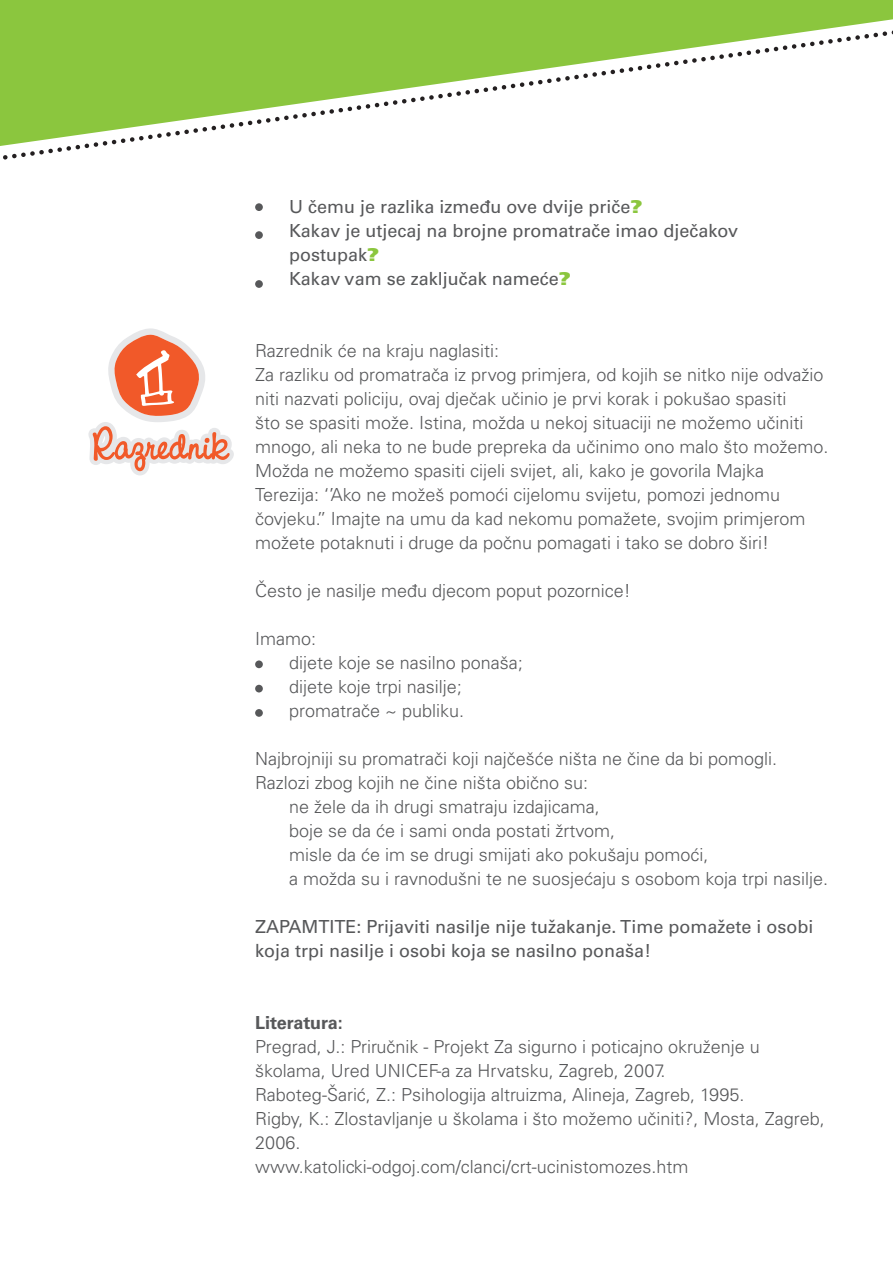
<style>
.page{position:relative;width:893px;height:1263px;background:#fff}
.page>*{position:absolute;margin:0;border:0;box-sizing:border-box;transform-origin:0 0}
.t1{font:300 18px/24px "Univers X";color:#57585a}
.t2{font:18px/24px "Univers X";color:#57585a}
.t3{font:700 18px "Univers X";color:#57585a}
.s1{font-weight:900;font-stretch:expanded;font-size:17.55px;color:#8bc63e}
</style>
<div class="page">
<svg style="left:88px;top:328px;width:146px;height:147px"></svg>
<div style="left:255px;top:203px;width:8px;height:8px;background:#57585a;border-radius:50%"></div>
<div style="left:255px;top:231px;width:8px;height:8px;background:#57585a;border-radius:50%"></div>
<div style="left:255px;top:280px;width:8px;height:8px;background:#57585a;border-radius:50%"></div>
<div style="left:255px;top:660px;width:8px;height:8px;background:#57585a;border-radius:50%"></div>
<div style="left:255px;top:685px;width:8px;height:7px;background:#57585a;border-radius:50%"></div>
<div style="left:255px;top:709px;width:8px;height:8px;background:#57585a;border-radius:50%"></div>
<svg style="left:0;top:0;width:893px;height:146px;fill:#8bc63e"></svg>
<p class="t2" style="left:289px;top:195px;width:451px">U čemu je razlika između ove dvije priče<span class="s1">?<br></span>Kakav je utjecaj na brojne promatrače imao dječakov postupak<span class="s1">?<br></span>Kakav vam se zaključak nameće<span class="s1">?</span></p>
<p class="t1" style="left:255px;top:339px;width:575px">Razrednik će na kraju naglasiti:<br>Za razliku od promatrača iz prvog primjera, od kojih se nitko nije odvažio niti nazvati policiju, ovaj dječak učinio je prvi korak i pokušao spasiti<br>što se spasiti može. Istina, možda u nekoj situaciji ne možemo učiniti mnogo, ali neka to ne bude prepreka da učinimo ono malo što možemo.<br>Možda ne možemo spasiti cijeli svijet, ali, kako je govorila Majka Terezija: ‘’Ako ne možeš pomoći cijelomu svijetu, pomozi jednomu čovjeku.’’ Imajte na umu da kad nekomu pomažete, svojim primjerom možete potaknuti i druge da počnu pomagati i tako se dobro širi!</p>
<p class="t1" style="left:255px;top:579px;width:377px">Često je nasilje među djecom poput pozornice!</p>
<p class="t1" style="left:289px;top:627px;width:235px;text-indent:-34px">Imamo:<br>dijete koje se nasilno ponaša; dijete koje trpi nasilje; promatrače ~ publiku.</p>
<p class="t1" style="left:255px;top:747px;width:524px">Najbrojniji su promatrači koji najčešće ništa ne čine da bi pomogli.</p>
<p class="t1" style="left:255px;top:771px;width:334px">Razlozi zbog kojih ne čine ništa obično su:</p>
<p class="t1" style="left:289px;top:795px;width:312px">ne žele da ih drugi smatraju izdajicama,</p>
<p class="t1" style="left:289px;top:819px;width:328px">boje se da će i sami onda postati žrtvom,</p>
<p class="t1" style="left:289px;top:843px;width:421px">misle da će im se drugi smijati ako pokušaju pomoći,</p>
<p class="t1" style="left:289px;top:867px;width:540px">a možda su i ravnodušni te ne suosjećaju s osobom koja trpi nasilje.</p>
<p class="t2" style="left:255px;top:915px;width:560px">ZAPAMTITE: Prijaviti nasilje nije tužakanje. Time pomažete i osobi koja trpi nasilje i osobi koja se nasilno ponaša!</p>
<p class="t3" style="left:255px;top:1012px;width:89px">Literatura:</p>
<p class="t1" style="left:255px;top:1035px;width:571px">Pregrad, J.: Priručnik - Projekt Za sigurno i poticajno okruženje u školama, Ured UNICEF-a za Hrvatsku, Zagreb, 2007.<br>Raboteg-Šarić, Z.: Psihologija altruizma, Alineja, Zagreb, 1995.<br>Rigby, K.: Zlostavljanje u školama i što možemo učiniti?, Mosta, Zagreb, 2006.<br>www.katolicki-odgoj.com/clanci/crt-ucinistomozes.htm</p>
</div>
